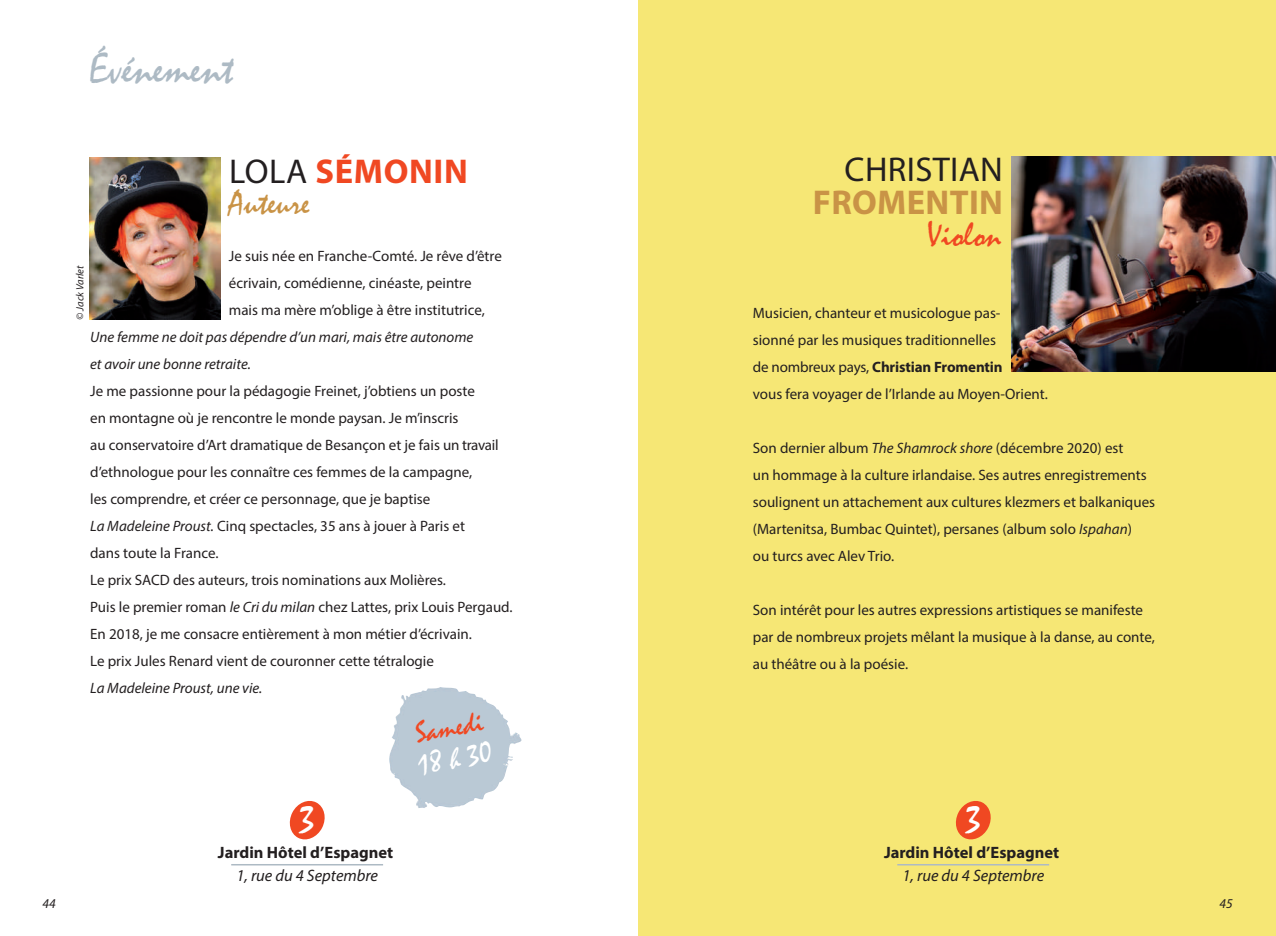
<style>
.page{position:relative;width:1276px;height:936px;background:#fff}
.page>*{position:absolute;margin:0;border:0;box-sizing:border-box;transform-origin:0 0}
.t1{font:43.5px "Mistral";color:#adbac4}
.t2{font:39px "Mistral";color:#fff}
.t3{font:34.5px "Myriad Pro";color:#231f20}
.t4{font:700 34.5px "Myriad Pro";letter-spacing:.01em;color:#c99346}
.t5{font:700 34.5px "Myriad Pro";letter-spacing:.02em;color:#f04822}
.t6{font:34.5px "Mistral";color:#c99346}
.t7{font:34.5px "Mistral";color:#f04822}
.t8{font:30px "Mistral";color:#f04822}
.t9{font:30px "Mistral";color:#fff}
.t10{font:700 16.5px "Myriad Pro";color:#231f20}
.t11{font:italic 16.5px "Myriad Pro";color:#231f20}
.t12{font:15px/27px "Myriad Pro";color:#231f20}
.t13{font:italic 15px/27px "Myriad Pro";color:#231f20}
.t14{font:italic 13.5px "Myriad Pro";color:#231f20}
.t15{font:italic 10.5px "Myriad Pro";color:#231f20}
.s1{font-style:italic}
.s2{font-weight:700}
</style>
<div class="page">
<div style="left:638px;top:0;width:638px;height:935px;background:#f6e775"></div>
<img style="left:1012px;top:156px;width:264px;height:215px">
<img style="left:89px;top:157px;width:131px;height:162px">
<img style="left:389px;top:687px;width:133px;height:121px">
<svg style="left:289px;top:801px;width:36px;height:39px"></svg>
<hr style="left:231px;top:863px;width:152px;height:2px;background:#adbac4">
<svg style="left:955px;top:801px;width:36px;height:39px"></svg>
<hr style="left:897px;top:863px;width:152px;height:2px;background:#adbac4">
<h1 class="t1" style="left:89px;top:44px;width:145px">événement</h1>
<h3 class="t3" style="left:229px;top:150px;width:20px">lola</h3>
<h3 class="t5" style="left:315px;top:149px;width:154px">sémonin</h3>
<h3 class="t6" style="left:229px;top:184px;width:83px">Auteure</h3>
<p class="t12" style="left:229px;top:242px;width:274px">Je suis née en Franche-Comté. Je rêve d’être écrivain, comédienne, cinéaste, peintre mais ma mère m’oblige à être institutrice,</p>
<p class="t13" style="left:90px;top:323px;width:385px">Une femme ne doit pas dépendre d’un mari, mais être autonome et avoir une bonne retraite.</p>
<p class="t12" style="left:90px;top:377px;width:424px">Je me passionne pour la pédagogie Freinet, j’obtiens un poste<br>en montagne où je rencontre le monde paysan. Je m’inscris<br>au conservatoire d’Art dramatique de Besançon et je fais un travail d’ethnologue pour les connaître ces femmes de la campagne,<br>les comprendre, et créer ce personnage, que je baptise<br><span class="s1">La Madeleine Proust.</span> Cinq spectacles, 35 ans à jouer à Paris et<br>dans toute la France.<br>Le prix SACD des auteurs, trois nominations aux Molières.<br>Puis le premier roman <span class="s1">le Cri du milan</span> chez Lattes, prix Louis Pergaud.<br>En 2018, je me consacre entièrement à mon métier d’écrivain.<br>Le prix Jules Renard vient de couronner cette tétralogie</p>
<p class="t13" style="left:90px;top:674px;width:174px">La Madeleine Proust, une vie.</p>
<p class="t15" style="left:73px;top:319px;width:56px;rotate:-90deg">© Jack Varlet</p>
<h2 class="t2" style="left:300px;top:797px;width:17px">3</h2>
<p class="t11" style="left:236px;top:864px;width:143px">1, rue du 4 Septembre</p>
<p class="t10" style="left:218px;top:841px;width:177px">Jardin Hôtel d’Espagnet</p>
<h3 class="t8" style="left:413px;top:716px;width:70px;rotate:-10deg">Samedi</h3>
<h3 class="t9" style="left:415px;top:748px;width:77px;rotate:-10deg">18 h 30</h3>
<h3 class="t3" style="left:844px;top:148px;width:19px">christian</h3>
<h3 class="t4" style="left:813px;top:180px;width:191px">fromentin</h3>
<h3 class="t7" style="left:927px;top:216px;width:76px">Violon</h3>
<p class="t12" style="left:753px;top:299px;width:297px">Musicien, chanteur et musicologue pas-<br>sionné par les musiques traditionnelles<br>de nombreux pays, <span class="s2">Christian Fromentin<br></span>vous fera voyager de l’Irlande au Moyen-Orient.</p>
<p class="t12" style="left:753px;top:434px;width:404px">Son dernier album <span class="s1">The Shamrock shore</span> (décembre 2020) est<br>un hommage à la culture irlandaise. Ses autres enregistrements soulignent un attachement aux cultures klezmers et balkaniques (Martenitsa, Bumbac Quintet), persanes (album solo <span class="s1">Ispahan</span>)<br>ou turcs avec Alev Trio.</p>
<p class="t12" style="left:753px;top:596px;width:403px">Son intérêt pour les autres expressions artistiques se manifeste par de nombreux projets mêlant la musique à la danse, au conte, au théâtre ou à la poésie.</p>
<h2 class="t2" style="left:965px;top:797px;width:17px">3</h2>
<p class="t11" style="left:902px;top:864px;width:143px">1, rue du 4 Septembre</p>
<p class="t10" style="left:884px;top:841px;width:177px">Jardin Hôtel d’Espagnet</p>
<p class="t14" style="left:43px;top:894px;width:15px">44</p>
<p class="t14" style="left:1219px;top:894px;width:15px">45</p>
</div>
